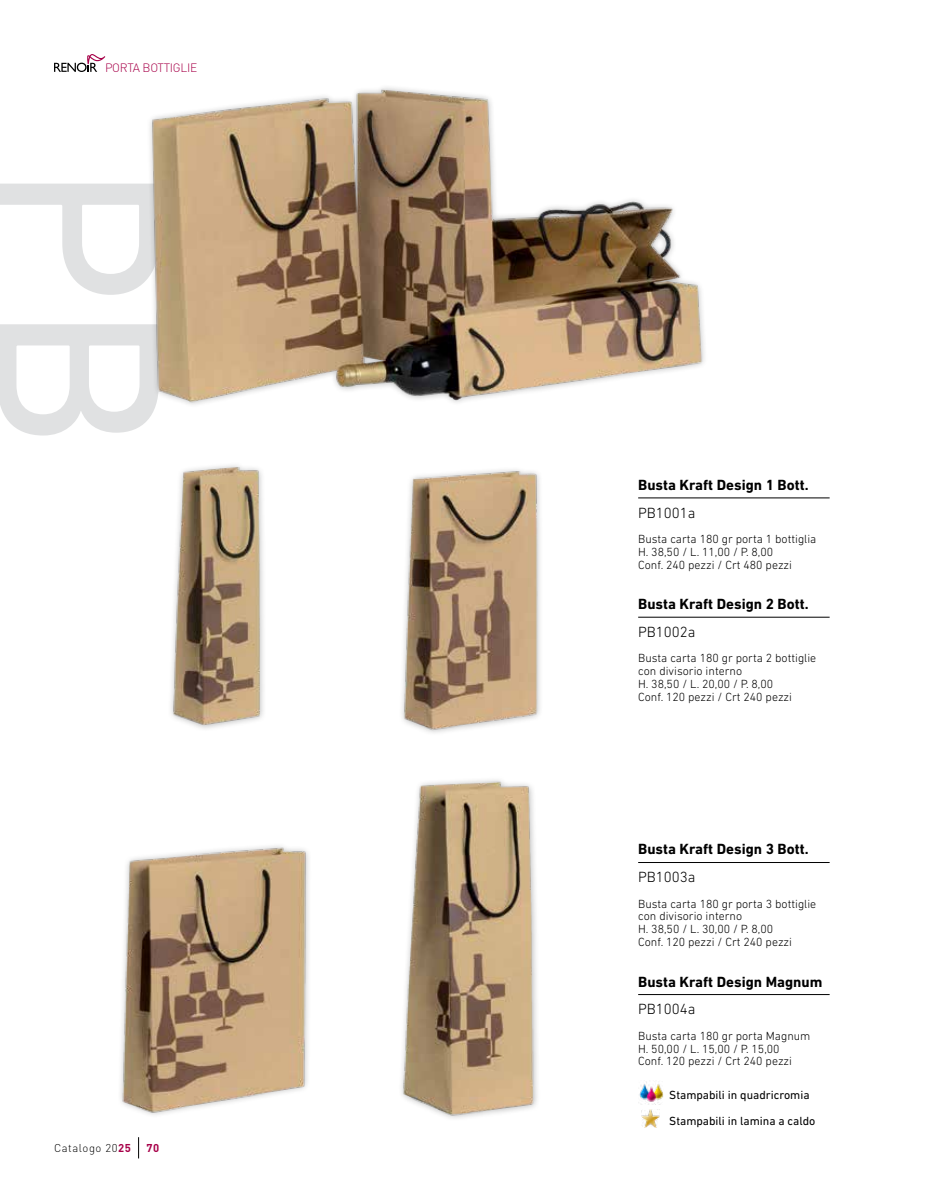
<style>
.page{position:relative;width:936px;height:1191px;background:#fff}
.page>*{position:absolute;margin:0;border:0;box-sizing:border-box;transform-origin:0 0}
.t1{font:237.6px "DIN Next LT Pro";color:#e0e1e2}
.t2{font:700 15px "DIN Next LT Pro";color:#000}
.t3{font:300 15px "DIN Next LT Pro";color:#000}
.t4{font:300 12px/12.8px "DIN Next LT Pro";color:#000}
.t5{font:12px "DIN Next LT Pro";color:#000}
.t6{font:300 12px "DIN Pro";letter-spacing:-.025em;color:#a70049}
.t7{font:300 11.25px "DIN Pro";letter-spacing:.05em;color:#000}
.t8{font:700 11.25px "DIN Pro";color:#a70049}
.s1{font-weight:700;color:#a70049}
</style>
<div class="page">
<svg style="left:54px;top:54px;width:51px;height:18px"></svg>
<svg style="left:138px;top:1137px;width:1px;height:21px"></svg>
<img style="left:150px;top:87px;width:555px;height:311px">
<hr style="left:638px;top:497px;width:191px;height:1px;background:#000">
<hr style="left:638px;top:617px;width:191px;height:1px;background:#000">
<hr style="left:638px;top:862px;width:191px;height:1px;background:#000">
<hr style="left:638px;top:994px;width:191px;height:1px;background:#000">
<img style="left:171px;top:398px;width:93px;height:331px">
<img style="left:293px;top:397px;width:355px;height:336px">
<img style="left:120px;top:846px;width:166px;height:269px">
<img style="left:286px;top:780px;width:356px;height:339px">
<img style="left:638px;top:1080px;width:25px;height:24px">
<img style="left:641px;top:1109px;width:19px;height:18px">
<p class="t6" style="left:105px;top:59px;width:94px">PORTA BOTTIGLIE</p>
<h1 class="t1" style="left:215px;top:164px;width:286px;rotate:90deg">PB</h1>
<p class="t7" style="left:54px;top:1140px;width:78px">Catalogo 20<span class="s1">25</span></p>
<p class="t8" style="left:146px;top:1140px;width:14px">70</p>
<p class="t2" style="left:638px;top:476px;width:172px">Busta Kraft Design 1 Bott.</p>
<p class="t3" style="left:638px;top:504px;width:59px">PB1001a</p>
<p class="t4" style="left:638px;top:532px;width:180px">Busta carta 180 gr porta 1 bottiglia<br>H. 38,50 / L. 11,00 / P. 8,00<br>Conf. 240 pezzi / Crt 480 pezzi</p>
<p class="t2" style="left:638px;top:595px;width:172px">Busta Kraft Design 2 Bott.</p>
<p class="t3" style="left:638px;top:623px;width:59px">PB1002a</p>
<p class="t4" style="left:638px;top:652px;width:180px">Busta carta 180 gr porta 2 bottiglie con divisorio interno<br>H. 38,50 / L. 20,00 / P. 8,00<br>Conf. 120 pezzi / Crt 240 pezzi</p>
<p class="t2" style="left:638px;top:840px;width:172px">Busta Kraft Design 3 Bott.</p>
<p class="t3" style="left:638px;top:868px;width:59px">PB1003a</p>
<p class="t4" style="left:638px;top:897px;width:180px">Busta carta 180 gr porta 3 bottiglie con divisorio interno<br>H. 38,50 / L. 30,00 / P. 8,00<br>Conf. 120 pezzi / Crt 240 pezzi</p>
<p class="t2" style="left:638px;top:972px;width:186px">Busta Kraft Design Magnum</p>
<p class="t3" style="left:638px;top:1000px;width:59px">PB1004a</p>
<p class="t4" style="left:638px;top:1029px;width:174px">Busta carta 180 gr porta Magnum<br>H. 50,00 / L. 15,00 / P. 15,00<br>Conf. 120 pezzi / Crt 240 pezzi</p>
<p class="t5" style="left:669px;top:1087px;width:142px">Stampabili in quadricromia</p>
<p class="t5" style="left:669px;top:1114px;width:148px">Stampabili in lamina a caldo</p>
</div>
